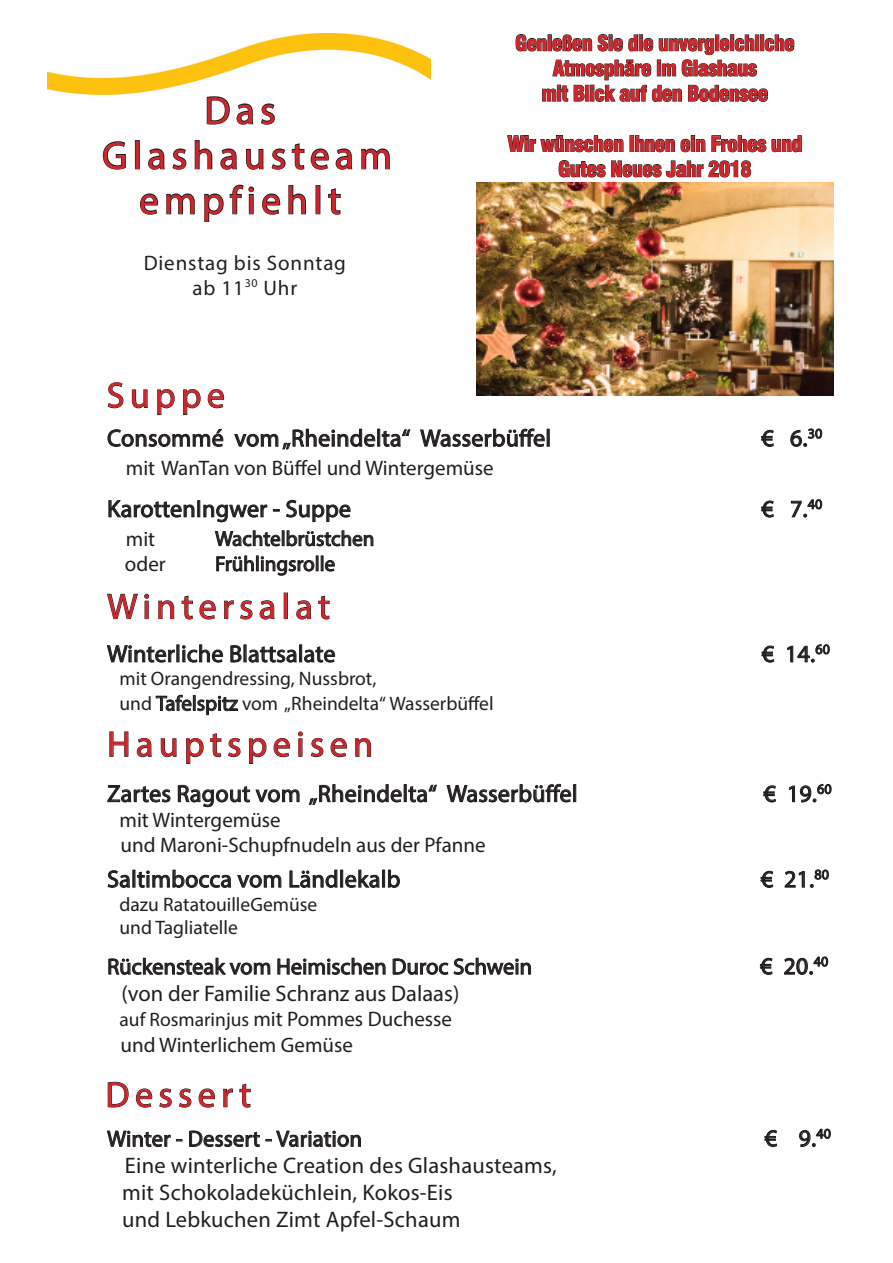
<style>
.page{position:relative;width:893px;height:1263px;background:#fff}
.page>*{position:absolute;margin:0;border:0;box-sizing:border-box;transform-origin:0 0}
.t1{font:39px "Myriad Pro";letter-spacing:.14em;color:#d1232a}
.t2{font:36px "Myriad Pro";letter-spacing:.15em;color:#d1232a}
.t3{font:24px "Myriad Pro";letter-spacing:.01em;color:#231f20}
.t4{font:22.5px "Myriad Pro";letter-spacing:.01em;color:#231f20}
.t5{font:21px "Myriad Pro";color:#231f20}
.t6{font:900 condensed 21px "Swiss 721 BT";letter-spacing:-.025em;color:#d1232a}
.t7{font:21px "Myriad Pro";letter-spacing:.04em;color:#231f20}
.t8{font:19.5px "Myriad Pro";color:#231f20}
.s1{font-size:21px}
.s2{font-size:19.5px}
</style>
<div class="page">
<svg style="left:206px;top:96px;width:48px;height:29px"></svg>
<svg style="left:261px;top:103px;width:14px;height:22px"></svg>
<svg style="left:102px;top:141px;width:24px;height:29px"></svg>
<div style="left:135px;top:140px;width:5px;height:29px;border:2px solid #231f20"></div>
<svg style="left:148px;top:148px;width:39px;height:22px"></svg>
<svg style="left:194px;top:140px;width:19px;height:30px"></svg>
<svg style="left:220px;top:148px;width:17px;height:22px"></svg>
<svg style="left:246px;top:148px;width:18px;height:22px"></svg>
<svg style="left:271px;top:143px;width:82px;height:27px"></svg>
<svg style="left:361px;top:148px;width:29px;height:22px"></svg>
<svg style="left:140px;top:193px;width:19px;height:22px"></svg>
<svg style="left:166px;top:193px;width:29px;height:22px"></svg>
<svg style="left:204px;top:184px;width:50px;height:38px"></svg>
<svg style="left:262px;top:193px;width:19px;height:22px"></svg>
<svg style="left:288px;top:185px;width:18px;height:30px"></svg>
<div style="left:315px;top:185px;width:5px;height:29px;border:2px solid #231f20"></div>
<svg style="left:328px;top:188px;width:13px;height:27px"></svg>
<img style="left:48px;top:34px;width:383px;height:61px">
<svg style="left:107px;top:1081px;width:22px;height:27px"></svg>
<svg style="left:136px;top:1088px;width:17px;height:20px"></svg>
<svg style="left:159px;top:1088px;width:13px;height:20px"></svg>
<svg style="left:179px;top:1088px;width:13px;height:20px"></svg>
<svg style="left:198px;top:1088px;width:17px;height:20px"></svg>
<svg style="left:223px;top:1088px;width:10px;height:19px"></svg>
<svg style="left:239px;top:1083px;width:12px;height:25px"></svg>
<svg style="left:107px;top:1130px;width:75px;height:18px"></svg>
<svg style="left:189px;top:1130px;width:71px;height:17px"></svg>
<svg style="left:266px;top:1130px;width:95px;height:18px"></svg>
<svg style="left:764px;top:1130px;width:13px;height:17px"></svg>
<svg style="left:799px;top:1128px;width:32px;height:19px"></svg>
<div style="left:404px;top:784px;width:3px;height:18px;border:1px solid #231f20"></div>
<svg style="left:408px;top:784px;width:29px;height:19px"></svg>
<svg style="left:446px;top:783px;width:126px;height:20px"></svg>
<div style="left:573px;top:784px;width:3px;height:18px;border:1px solid #231f20"></div>
<svg style="left:763px;top:785px;width:13px;height:18px"></svg>
<svg style="left:788px;top:784px;width:44px;height:19px"></svg>
<svg style="left:761px;top:500px;width:13px;height:18px"></svg>
<svg style="left:791px;top:499px;width:31px;height:19px"></svg>
<svg style="left:107px;top:382px;width:117px;height:65px"></svg>
<svg style="left:234px;top:428px;width:177px;height:22px"></svg>
<svg style="left:420px;top:428px;width:125px;height:19px"></svg>
<div style="left:547px;top:429px;width:3px;height:18px;border:1px solid #231f20"></div>
<svg style="left:761px;top:430px;width:13px;height:17px"></svg>
<svg style="left:790px;top:428px;width:32px;height:19px"></svg>
<svg style="left:107px;top:870px;width:23px;height:18px"></svg>
<svg style="left:137px;top:869px;width:94px;height:19px"></svg>
<svg style="left:237px;top:874px;width:45px;height:14px"></svg>
<svg style="left:289px;top:869px;width:49px;height:19px"></svg>
<div style="left:340px;top:870px;width:3px;height:17px;border:1px solid #231f20"></div>
<svg style="left:345px;top:869px;width:35px;height:19px"></svg>
<div style="left:382px;top:870px;width:3px;height:17px;border:1px solid #231f20"></div>
<svg style="left:388px;top:869px;width:12px;height:19px"></svg>
<svg style="left:760px;top:870px;width:14px;height:18px"></svg>
<svg style="left:784px;top:869px;width:45px;height:19px"></svg>
<svg style="left:515px;top:34px;width:280px;height:68px"></svg>
<svg style="left:507px;top:135px;width:117px;height:18px"></svg>
<div style="left:630px;top:136px;width:4px;height:15px;border:1px solid #231f20"></div>
<svg style="left:635px;top:135px;width:167px;height:18px"></svg>
<svg style="left:558px;top:160px;width:193px;height:18px"></svg>
<svg style="left:107px;top:499px;width:267px;height:121px"></svg>
<svg style="left:107px;top:645px;width:68px;height:18px"></svg>
<svg style="left:182px;top:644px;width:41px;height:19px"></svg>
<svg style="left:230px;top:645px;width:12px;height:18px"></svg>
<svg style="left:248px;top:646px;width:49px;height:17px"></svg>
<div style="left:299px;top:644px;width:3px;height:18px;border:1px solid #231f20"></div>
<svg style="left:304px;top:646px;width:31px;height:17px"></svg>
<svg style="left:761px;top:645px;width:14px;height:18px"></svg>
<svg style="left:787px;top:644px;width:43px;height:19px"></svg>
<svg style="left:107px;top:695px;width:295px;height:113px"></svg>
<img style="left:476px;top:183px;width:357px;height:212px">
<svg style="left:108px;top:957px;width:163px;height:18px"></svg>
<svg style="left:277px;top:957px;width:109px;height:18px"></svg>
<svg style="left:392px;top:957px;width:139px;height:18px"></svg>
<svg style="left:760px;top:957px;width:13px;height:18px"></svg>
<svg style="left:784px;top:956px;width:44px;height:19px"></svg>
<p class="t1" style="left:205px;top:86px;width:73px">Das</p>
<p class="t1" style="left:102px;top:131px;width:291px">Glashausteam</p>
<p class="t1" style="left:139px;top:176px;width:203px">empfiehlt</p>
<p class="t7" style="left:144px;top:250px;width:204px">Dienstag bis Sonntag</p>
<p class="t5" style="left:193px;top:275px;width:106px">ab 11<sup>30</sup> Uhr</p>
<p class="t2" style="left:107px;top:373px;width:120px">Suppe</p>
<p class="t6" style="left:515px;top:30px;width:281px">Genießen Sie die unvergleichliche</p>
<p class="t6" style="left:553px;top:56px;width:206px">Atmosphäre im Glashaus</p>
<p class="t6" style="left:541px;top:81px;width:228px">mit Blick auf den Bodensee</p>
<p class="t6" style="left:507px;top:131px;width:296px">Wir wünschen Ihnen ein Frohes und</p>
<p class="t6" style="left:558px;top:156px;width:195px">Gutes Neues Jahr 2018</p>
<p class="t3" style="left:107px;top:423px;width:445px">Consommé vom „Rheindelta“ Wasserbüffel</p>
<p class="t3" style="left:761px;top:423px;width:62px">€ 6.<sup>30</sup></p>
<p class="t5" style="left:126px;top:455px;width:369px">mit WanTan von Büffel und Wintergemüse</p>
<p class="t3" style="left:107px;top:494px;width:245px">KarottenIngwer - Suppe</p>
<p class="t3" style="left:761px;top:494px;width:62px">€ 7.<sup>40</sup></p>
<p class="t5" style="left:126px;top:526px;width:31px">mit</p>
<p class="t5" style="left:215px;top:526px;width:161px">Wachtelbrüstchen</p>
<p class="t5" style="left:125px;top:551px;width:42px">oder</p>
<p class="t5" style="left:215px;top:551px;width:121px">Frühlingsrolle</p>
<p class="t2" style="left:107px;top:584px;width:224px">Wintersalat</p>
<p class="t3" style="left:107px;top:639px;width:230px">Winterliche Blattsalate</p>
<p class="t3" style="left:762px;top:639px;width:70px">€ 14.<sup>60</sup></p>
<p class="t8" style="left:120px;top:667px;width:258px">mit Orangendressing, Nussbrot,</p>
<p class="t8" style="left:120px;top:692px;width:376px">und <span class="s1">Tafelspitz</span> vom „Rheindelta“ Wasserbüffel</p>
<p class="t2" style="left:107px;top:722px;width:267px">Hauptspeisen</p>
<p class="t3" style="left:107px;top:779px;width:472px">Zartes Ragout vom „Rheindelta“ Wasserbüffel</p>
<p class="t3" style="left:764px;top:779px;width:70px">€ 19.<sup>60</sup></p>
<p class="t5" style="left:120px;top:807px;width:163px">mit Wintergemüse</p>
<p class="t5" style="left:121px;top:832px;width:367px">und Maroni-Schupfnudeln aus der Pfanne</p>
<p class="t3" style="left:107px;top:864px;width:295px">Saltimbocca vom Ländlekalb</p>
<p class="t3" style="left:761px;top:864px;width:70px">€ 21.<sup>80</sup></p>
<p class="t8" style="left:120px;top:892px;width:199px">dazu RatatouilleGemüse</p>
<p class="t8" style="left:120px;top:915px;width:120px">und Tagliatelle</p>
<p class="t4" style="left:107px;top:953px;width:426px">Rückensteak vom Heimischen Duroc Schwein</p>
<p class="t3" style="left:760px;top:951px;width:70px">€ 20.<sup>40</sup></p>
<p class="t4" style="left:121px;top:980px;width:339px">(von der Familie Schranz aus Dalaas)</p>
<p class="t5" style="left:120px;top:1006px;width:334px"><span class="s2">auf Rosmarinjus</span> mit Pommes Duchesse</p>
<p class="t5" style="left:121px;top:1031px;width:234px">und Winterlichem Gemüse</p>
<p class="t2" style="left:105px;top:1072px;width:147px">Dessert</p>
<p class="t4" style="left:107px;top:1125px;width:256px">Winter - Dessert - Variation</p>
<p class="t3" style="left:765px;top:1123px;width:68px">€ 9.<sup>40</sup></p>
<p class="t4" style="left:125px;top:1152px;width:433px">Eine winterliche Creation des Glashausteams,</p>
<p class="t4" style="left:122px;top:1179px;width:332px">mit Schokoladeküchlein, Kokos-Eis</p>
<p class="t4" style="left:122px;top:1206px;width:340px">und Lebkuchen Zimt Apfel-Schaum</p>
</div>
